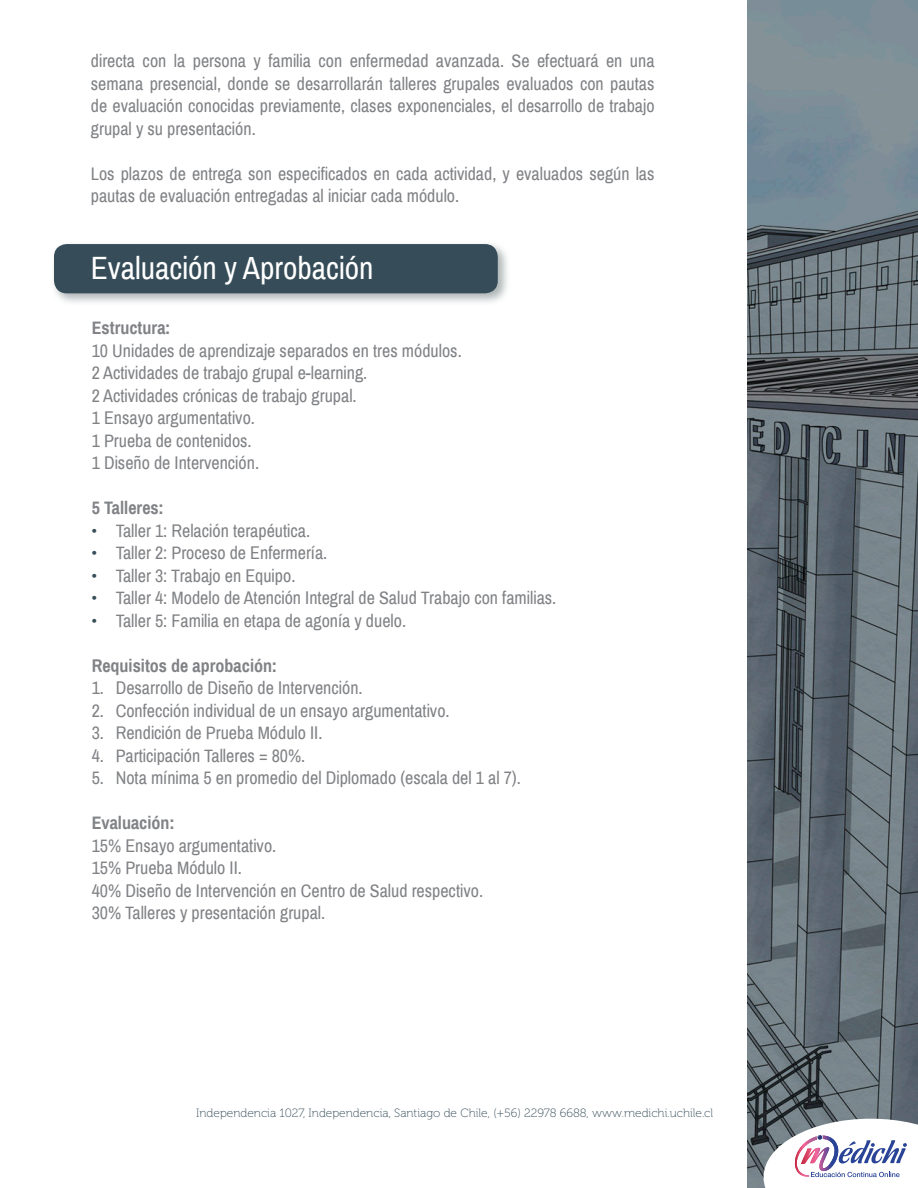
<style>
.page{position:relative;width:918px;height:1188px;background:#fff}
.page>*{position:absolute;margin:0;border:0;box-sizing:border-box;transform-origin:0 0}
.t1{font:31.5px "Archivo Narrow";color:#fff}
.t2{font:18px/22.5px "Archivo Narrow";color:#808285;text-align:justify}
.t3{font:700 18px "Archivo Narrow";color:#808285}
.t4{font:12px "Museo 100";color:#364d59}
.s1{color:#364d59}
</style>
<div class="page">
<img style="left:748px;top:0;width:170px;height:1188px">
<svg style="left:764px;top:1119px;width:154px;height:69px"></svg>
<div style="left:50px;top:240px;width:460px;height:66px;background:#929c9d;opacity:.75"></div>
<div style="left:54px;top:244px;width:444px;height:49px;background:#364d59;border-radius:13px"></div>
<p class="t2" style="left:91px;top:50px;width:565px">directa con la persona y familia con enfermedad avanzada. Se efectuará en una semana presencial, donde se desarrollarán talleres grupales evaluados con pautas de evaluación conocidas previamente, clases exponenciales, el desarrollo de trabajo grupal y su presentación.</p>
<p class="t2" style="left:91px;top:162px;width:565px">Los plazos de entrega son especificados en cada actividad, y evaluados según las pautas de evaluación entregadas al iniciar cada módulo.</p>
<p class="t1" style="left:91px;top:249px;width:284px">Evaluación y Aprobación</p>
<p class="t3" style="left:92px;top:317px;width:80px">Estructura:</p>
<p class="t2" style="left:92px;top:340px;width:372px">10 Unidades de aprendizaje separados en tres módulos.</p>
<p class="t2" style="left:92px;top:362px;width:277px">2 Actividades de trabajo grupal e-learning.</p>
<p class="t2" style="left:92px;top:385px;width:267px">2 Actividades crónicas de trabajo grupal.</p>
<p class="t2" style="left:92px;top:407px;width:165px">1 Ensayo argumentativo.</p>
<p class="t2" style="left:92px;top:430px;width:162px">1 Prueba de contenidos.</p>
<p class="t2" style="left:92px;top:452px;width:169px">1 Diseño de Intervención.</p>
<p class="t3" style="left:92px;top:497px;width:73px">5 Talleres:</p>
<p class="t2" style="left:92px;top:520px;width:220px"><span class="s1">•</span> Taller 1: Relación terapéutica.</p>
<p class="t2" style="left:92px;top:542px;width:237px"><span class="s1">•</span> Taller 2: Proceso de Enfermería.</p>
<p class="t2" style="left:92px;top:565px;width:205px"><span class="s1">•</span> Taller 3: Trabajo en Equipo.</p>
<p class="t2" style="left:92px;top:587px;width:466px"><span class="s1">•</span> Taller 4: Modelo de Atención Integral de Salud Trabajo con familias.</p>
<p class="t2" style="left:92px;top:610px;width:316px"><span class="s1">•</span> Taller 5: Familia en etapa de agonía y duelo.</p>
<p class="t3" style="left:92px;top:654px;width:187px">Requisitos de aprobación:</p>
<p class="t2" style="left:92px;top:677px;width:272px">1. Desarrollo de Diseño de Intervención.</p>
<p class="t2" style="left:92px;top:700px;width:359px">2. Confección individual de un ensayo argumentativo.</p>
<p class="t2" style="left:92px;top:722px;width:232px">3. Rendición de Prueba Módulo II.</p>
<p class="t2" style="left:92px;top:745px;width:215px">4. Participación Talleres = 80%.</p>
<p class="t2" style="left:92px;top:767px;width:431px">5. Nota mínima 5 en promedio del Diplomado (escala del 1 al 7).</p>
<p class="t3" style="left:92px;top:812px;width:84px">Evaluación:</p>
<p class="t2" style="left:92px;top:835px;width:186px">15% Ensayo argumentativo.</p>
<p class="t2" style="left:92px;top:857px;width:152px">15% Prueba Módulo II.</p>
<p class="t2" style="left:92px;top:880px;width:393px">40% Diseño de Intervención en Centro de Salud respectivo.</p>
<p class="t2" style="left:92px;top:902px;width:235px">30% Talleres y presentación grupal.</p>
<p class="t4" style="left:196px;top:1107px;width:518px">Independencia 1027, Independencia, Santiago de Chile, (+56) 22978 6688, www.medichi.uchile.cl</p>
</div>
